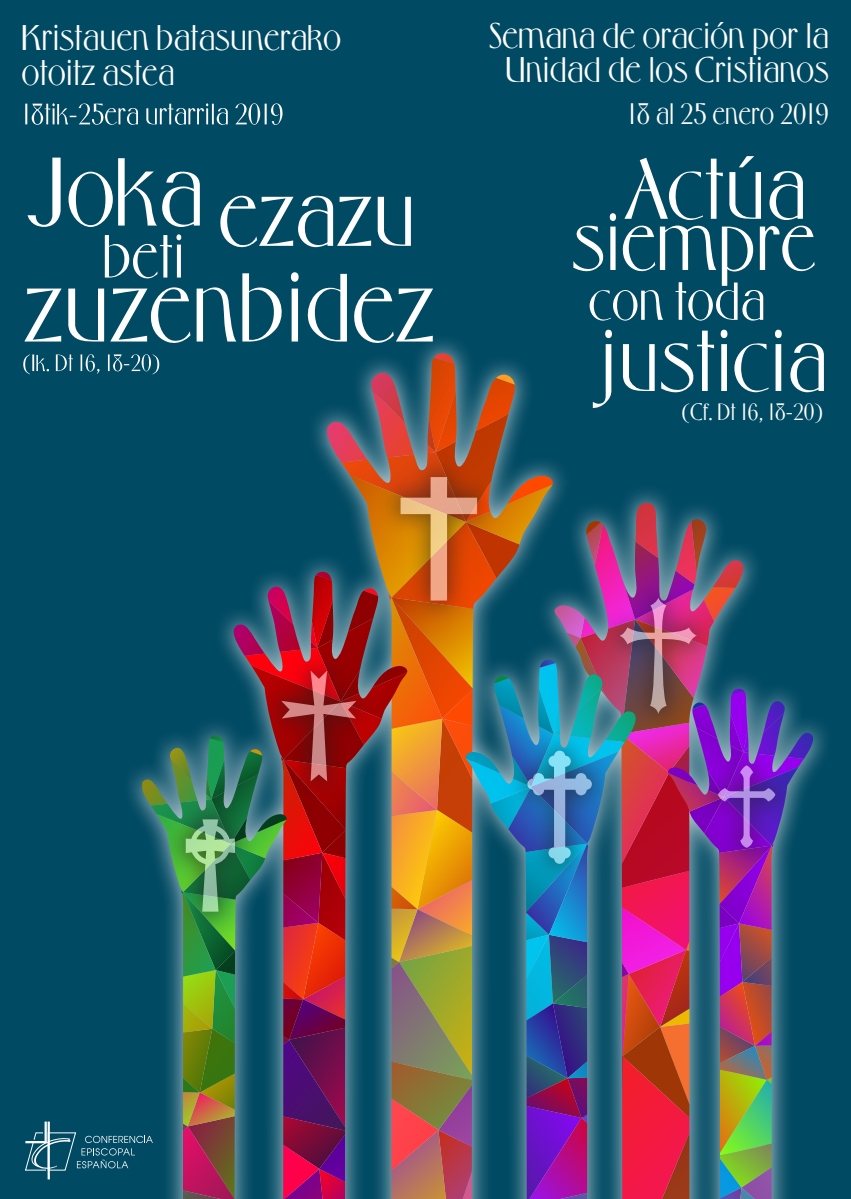
<style>
.page{position:relative;width:851px;height:1199px;background:#fff}
.page>*{position:absolute;margin:0;border:0;box-sizing:border-box;transform-origin:0 0}
.t1{font:94.69px "New Rix Fancy";color:#fff}
.t2{font:87.69px "New Rix Fancy";color:#fff}
.t3{font:83.81px "New Rix Fancy";color:#fff}
.t4{font:83.5px "New Rix Fancy";color:#fff}
.t5{font:77.62px "New Rix Fancy";color:#fff}
.t6{font:59px "New Rix Fancy";color:#fff}
.t7{font:52.19px "New Rix Fancy";color:#fff}
.t8{font:34.62px/34.6px "New Rix Fancy";color:#fff}
.t9{font:28.75px "New Rix Fancy";color:#fff;scale:.96 1}
.t10{font:23px "New Rix Fancy";color:#fff;scale:.96 1}
</style>
<div class="page">
<div style="left:0;top:0;width:850px;height:1198px;background:#004a63"></div>
<svg style="left:25px;top:103px;width:258px;height:22px"></svg>
<img style="left:23px;top:353px;width:789px;height:845px">
<svg style="left:28px;top:158px;width:172px;height:69px"></svg>
<p class="t8" style="left:22px;top:20px;width:321px">Kristauen batasunerako otoitz astea</p>
<p class="t8" style="left:489px;top:17px;width:341px;text-align:center">Semana de oración por la<br>Unidad de los Cristianos</p>
<p class="t2" style="left:218px;top:162px;width:199px">ezazu</p>
<p class="t1" style="left:24px;top:251px;width:411px">zuzenbidez</p>
<p class="t6" style="left:102px;top:221px;width:84px">beti</p>
<p class="t9" style="left:627px;top:97px;width:211px">18 al 25 enero 2019</p>
<p class="t4" style="left:625px;top:139px;width:182px">Actúa</p>
<p class="t5" style="left:571px;top:196px;width:245px">siempre</p>
<p class="t7" style="left:588px;top:270px;width:178px">con toda</p>
<p class="t3" style="left:598px;top:311px;width:229px">justicia</p>
<p class="t10" style="left:681px;top:398px;width:148px">(Cf. Dt 16, 18-20)</p>
</div>
